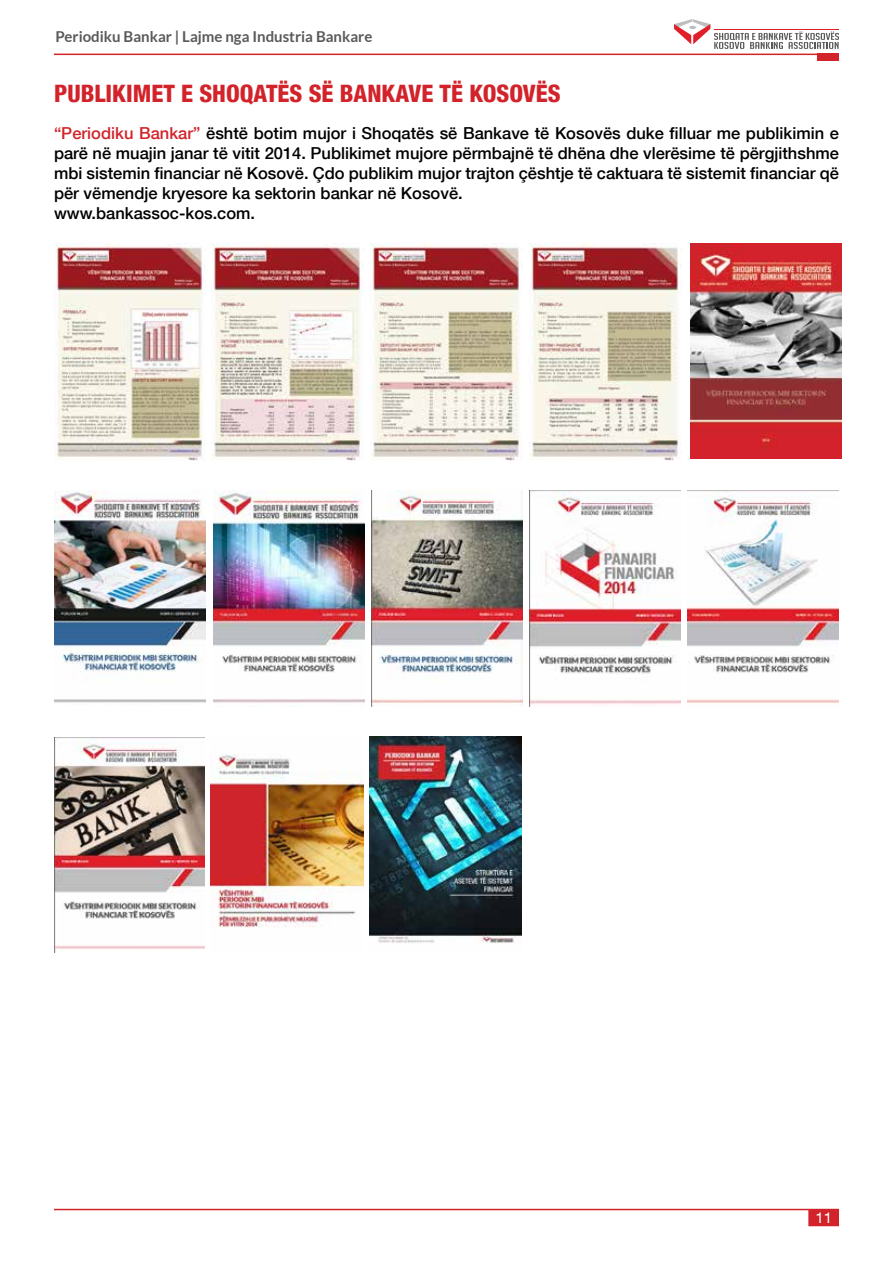
<style>
.page{position:relative;width:893px;height:1263px;background:#fff}
.page>*{position:absolute;margin:0;border:0;box-sizing:border-box;transform-origin:0 0}
.t1{font:800 condensed 24px "Helvetica Neue LT Com";color:#d2232a}
.t2{font:500 16.5px/19.8px "Helvetica Neue LT Com";color:#000}
.t3{font:700 15px "Lato";color:#58595b}
.t4{font:15px "Helvetica Neue LT Com";color:#fff}
.s1{color:#d2232a}
</style>
<div class="page">
<svg style="left:674px;top:19px;width:165px;height:30px"></svg>
<hr style="left:54px;top:54px;width:785px;height:1px;background:#d2232a">
<div style="left:817px;top:54px;width:22px;height:7px;background:#d2232a"></div>
<hr style="left:54px;top:1209px;width:785px;height:1px;background:#d2232a">
<div style="left:809px;top:1210px;width:29px;height:15px;background:#d2232a"></div>
<div style="left:808px;top:1209px;width:31px;height:17px;border:2px solid #d2232a"></div>
<img style="left:54px;top:243px;width:152px;height:217px">
<img style="left:212px;top:243px;width:152px;height:217px">
<img style="left:371px;top:243px;width:151px;height:217px">
<img style="left:529px;top:243px;width:152px;height:217px">
<img style="left:690px;top:243px;width:151px;height:216px">
<img style="left:55px;top:490px;width:151px;height:213px">
<img style="left:213px;top:490px;width:152px;height:213px">
<img style="left:372px;top:490px;width:151px;height:216px">
<img style="left:529px;top:490px;width:151px;height:216px">
<img style="left:688px;top:490px;width:151px;height:213px">
<img style="left:54px;top:737px;width:151px;height:216px">
<img style="left:211px;top:754px;width:152px;height:174px">
<img style="left:370px;top:736px;width:152px;height:208px">
<p class="t3" style="left:55px;top:28px;width:318px">Periodiku Bankar | Lajme nga Industria Bankare</p>
<h1 class="t1" style="left:54px;top:79px;width:27px">PUBLIKIMET</h1>
<h1 class="t1" style="left:181px;top:79px;width:45px">E SHOQATËS</h1>
<h1 class="t1" style="left:309px;top:79px;width:60px">SË BANKAVE</h1>
<h1 class="t1" style="left:440px;top:79px;width:57px">TË KOSOVËS</h1>
<p class="t2" style="left:54px;top:123px;width:786px"><span class="s1">“Periodiku Bankar”</span> është botim mujor i Shoqatës së Bankave të Kosovës duke filluar me publikimin e parë në muajin janar të vitit 2014. Publikimet mujore përmbajnë të dhëna dhe vlerësime të përgjithshme mbi sistemin financiar në Kosovë. Çdo publikim mujor trajton çështje të caktuara të sistemit financiar që për vëmendje kryesore ka sektorin bankar në Kosovë.<br>www.bankassoc-kos.com.</p>
<p class="t4" style="left:815px;top:1208px;width:18px">11</p>
</div>
